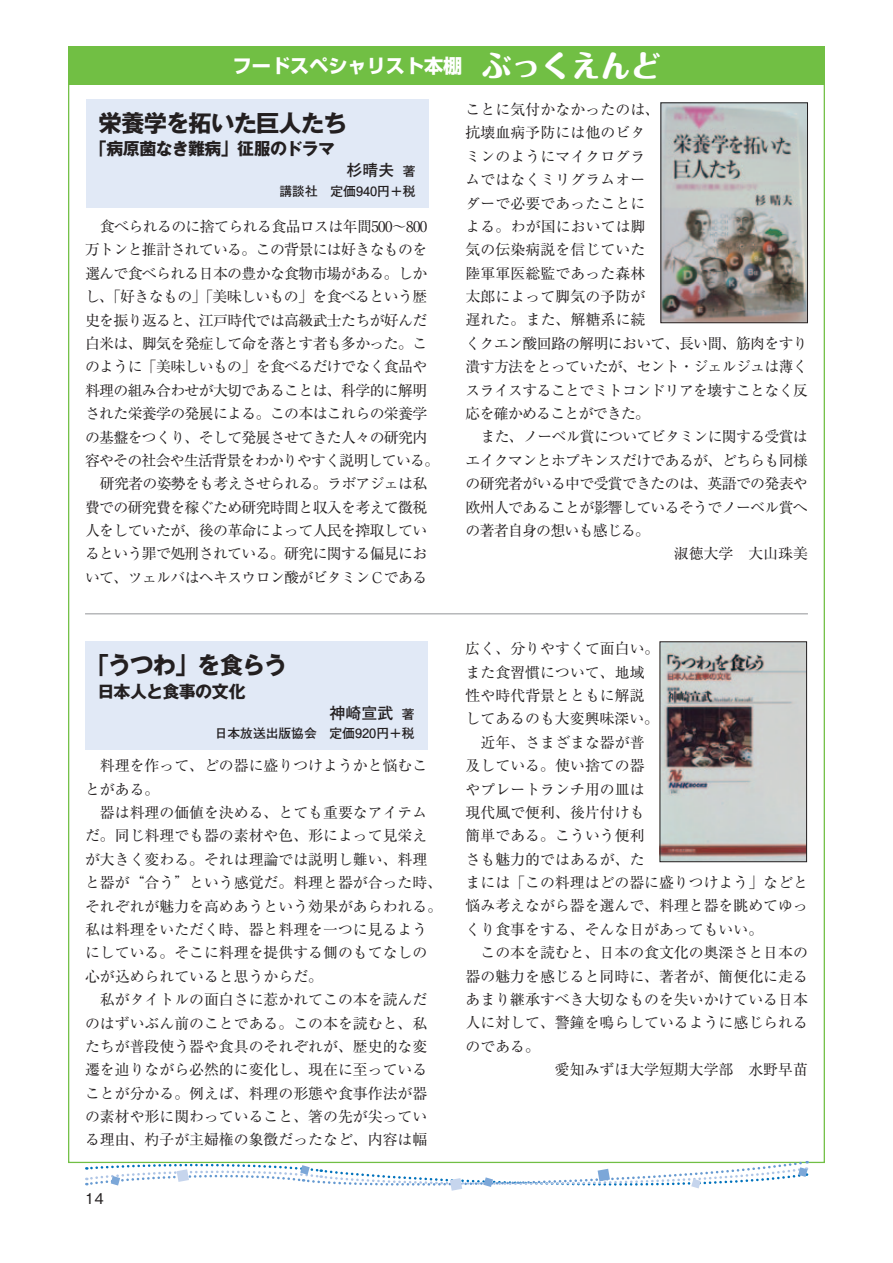
<style>
.page{position:relative;width:893px;height:1263px;background:#fff}
.page>*{position:absolute;margin:0;border:0;box-sizing:border-box;transform-origin:0 0}
.t1{font:700 23.4px "Gothic MB101 Pro";letter-spacing:-.04em;color:#231f20}
.t2{font:700 19.2px "Shin Go Pro";color:#fff}
.t3{font:700 16.95px "Gothic MB101 Pro";letter-spacing:-.04em;color:#231f20}
.t4{font:700 15.9px "Futo Go B101 Pro";color:#231f20}
.t5{font:14.85px/23.4px "Ryumin Pro";color:#231f20}
.t6{font:14.85px "Ryumin Pro";letter-spacing:-.045em;color:#231f20}
.t7{font:14.85px "Ryumin Pro";letter-spacing:-.04em;color:#231f20}
.t8{font:14.85px "Ryumin Pro";letter-spacing:-.05em;color:#231f20}
.t9{font:500 14.85px "Gothic BBB Pro";color:#231f20}
.t10{font:700 12.75px "Futo Go B101 Pro";color:#231f20}
.s1{font-family:"Maru Fo Pro";font-weight:800;font-size:29.7px}
.s2{font-size:12.75px}
</style>
<div class="page">
<div style="left:86px;top:99px;width:342px;height:108px;background:#e1e9f6"></div>
<hr style="left:85px;top:613px;width:723px;height:1px;background:#939598">
<img style="left:661px;top:643px;width:144px;height:217px">
<div style="left:659px;top:641px;width:148px;height:221px;border:1px solid #231f20"></div>
<div style="left:68px;top:47px;width:757px;height:38px;background:#71bf44"></div>
<img style="left:662px;top:104px;width:144px;height:217px">
<div style="left:660px;top:102px;width:148px;height:221px;border:1px solid #231f20"></div>
<div style="left:85px;top:641px;width:342px;height:109px;background:#e1e9f6"></div>
<svg style="left:86px;top:1161px;width:722px;height:30px"></svg>
<p class="t2" style="left:233px;top:51px;width:429px">フードスペシャリスト本棚　<span class="s1">ぶっくえんど</span></p>
<h1 class="t1" style="left:99px;top:104px;width:250px">栄養学を拓いた巨人たち</h1>
<p class="t3" style="left:90px;top:135px;width:247px">「病原菌なき難病」征服のドラマ</p>
<p class="t4" style="left:346px;top:158px;width:71px">杉晴夫 <span class="s2">著</span></p>
<p class="t10" style="left:279px;top:181px;width:138px">講談社　定価940円＋税</p>
<p class="t7" style="left:100px;top:215px;width:329px">食べられるのに捨てられる食品ロスは年間500～800</p>
<p class="t6" style="left:85px;top:238px;width:344px">万トンと推計されている。この背景には好きなものを</p>
<p class="t6" style="left:85px;top:262px;width:344px">選んで食べられる日本の豊かな食物市場がある。しか</p>
<p class="t7" style="left:85px;top:285px;width:344px">し、「好きなもの」「美味しいもの」を食べるという歴</p>
<p class="t6" style="left:85px;top:308px;width:344px">史を振り返ると、江戸時代では高級武士たちが好んだ</p>
<p class="t6" style="left:85px;top:332px;width:344px">白米は、脚気を発症して命を落とす者も多かった。こ</p>
<p class="t6" style="left:85px;top:355px;width:344px">のように「美味しいもの」を食べるだけでなく食品や</p>
<p class="t6" style="left:85px;top:379px;width:344px">料理の組み合わせが大切であることは、科学的に解明</p>
<p class="t6" style="left:85px;top:402px;width:344px">された栄養学の発展による。この本はこれらの栄養学</p>
<p class="t6" style="left:85px;top:425px;width:344px">の基盤をつくり、そして発展させてきた人々の研究内</p>
<p class="t8" style="left:85px;top:449px;width:356px">容やその社会や生活背景をわかりやすく説明している。</p>
<p class="t6" style="left:100px;top:472px;width:329px">研究者の姿勢をも考えさせられる。ラボアジェは私</p>
<p class="t6" style="left:85px;top:495px;width:344px">費での研究費を稼ぐため研究時間と収入を考えて徴税</p>
<p class="t6" style="left:85px;top:519px;width:344px">人をしていたが、後の革命によって人民を搾取してい</p>
<p class="t6" style="left:85px;top:542px;width:344px">るという罪で処刑されている。研究に関する偏見にお</p>
<p class="t6" style="left:85px;top:566px;width:344px">いて、ツェルバはヘキスウロン酸がビタミンＣである</p>
<h1 class="t1" style="left:86px;top:646px;width:203px">「うつわ」を食らう</h1>
<p class="t3" style="left:97px;top:677px;width:149px">日本人と食事の文化</p>
<p class="t4" style="left:330px;top:700px;width:87px">神崎宣武 <span class="s2">著</span></p>
<p class="t10" style="left:215px;top:723px;width:201px">日本放送出版協会　定価920円＋税</p>
<p class="t5" style="left:85px;top:753px;width:344px;text-indent:15px">料理を作って、どの器に盛りつけようかと悩むことがある。</p>
<p class="t5" style="left:85px;top:800px;width:359px;text-indent:15px">器は料理の価値を決める、とても重要なアイテムだ。同じ料理でも器の素材や色、形によって見栄えが大きく変わる。それは理論では説明し難い、料理と器が“合う”という感覚だ。料理と器が合った時、それぞれが魅力を高めあうという効果があらわれる。私は料理をいただく時、器と料理を一つに見るようにしている。そこに料理を提供する側のもてなしの心が込められていると思うからだ。</p>
<p class="t5" style="left:85px;top:987px;width:344px;text-align:justify;text-indent:15px">私がタイトルの面白さに惹かれてこの本を読んだのはずいぶん前のことである。この本を読むと、私たちが普段使う器や食具のそれぞれが、歴史的な変遷を辿りながら必然的に変化し、現在に至っていることが分かる。例えば、料理の形態や食事作法が器の素材や形に関わっていること、箸の先が尖っている理由、杓子が主婦権の象徴だったなど、内容は幅</p>
<p class="t9" style="left:85px;top:1186px;width:20px">14</p>
<p class="t5" style="left:466px;top:97px;width:344px">ことに気付かなかったのは、<br>抗壊血病予防には他のビタ<br>ミンのようにマイクログラ<br>ムではなくミリグラムオー<br>ダーで必要であったことに<br>よる。わが国においては脚<br>気の伝染病説を信じていた<br>陸軍軍医総監であった森林<br>太郎によって脚気の予防が<br>遅れた。また、解糖系に続<br>くクエン酸回路の解明において、長い間、筋肉をすり潰す方法をとっていたが、セント・ジェルジュは薄くスライスすることでミトコンドリアを壊すことなく反応を確かめることができた。</p>
<p class="t6" style="left:480px;top:425px;width:329px">また、ノーベル賞についてビタミンに関する受賞は</p>
<p class="t6" style="left:466px;top:449px;width:344px">エイクマンとホプキンスだけであるが、どちらも同様</p>
<p class="t6" style="left:466px;top:472px;width:344px">の研究者がいる中で受賞できたのは、英語での発表や</p>
<p class="t6" style="left:466px;top:495px;width:344px">欧州人であることが影響しているそうでノーベル賞へ</p>
<p class="t8" style="left:466px;top:519px;width:186px">の著者自身の想いも感じる。</p>
<p class="t5" style="left:674px;top:541px;width:135px">淑徳大学　大山珠美</p>
<p class="t5" style="left:466px;top:636px;width:195px">広く、分りやすくて面白い。</p>
<p class="t5" style="left:466px;top:659px;width:181px">また食習慣について、地域</p>
<p class="t5" style="left:466px;top:683px;width:181px">性や時代背景とともに解説</p>
<p class="t5" style="left:466px;top:706px;width:195px">してあるのも大変興味深い。</p>
<p class="t5" style="left:480px;top:729px;width:166px">近年、さまざまな器が普</p>
<p class="t5" style="left:466px;top:753px;width:181px">及している。使い捨ての器</p>
<p class="t5" style="left:466px;top:776px;width:181px">やプレートランチ用の皿は</p>
<p class="t5" style="left:466px;top:800px;width:181px">現代風で便利、後片付けも</p>
<p class="t5" style="left:466px;top:823px;width:181px">簡単である。こういう便利</p>
<p class="t5" style="left:466px;top:846px;width:181px">さも魅力的ではあるが、た</p>
<p class="t5" style="left:466px;top:870px;width:344px">まには｢この料理はどの器に盛りつけよう」などと</p>
<p class="t5" style="left:466px;top:893px;width:344px">悩み考えながら器を選んで、料理と器を眺めてゆっ</p>
<p class="t5" style="left:466px;top:916px;width:299px">くり食事をする、そんな日があってもいい。</p>
<p class="t5" style="left:480px;top:940px;width:329px">この本を読むと、日本の食文化の奥深さと日本の</p>
<p class="t5" style="left:466px;top:963px;width:344px">器の魅力を感じると同時に、著者が、簡便化に走る</p>
<p class="t5" style="left:466px;top:987px;width:344px">あまり継承すべき大切なものを失いかけている日本</p>
<p class="t5" style="left:466px;top:1010px;width:344px">人に対して、警鐘を鳴らしているように感じられる</p>
<p class="t5" style="left:466px;top:1033px;width:76px">のである。</p>
<p class="t5" style="left:555px;top:1057px;width:254px">愛知みずほ大学短期大学部　水野早苗</p>
</div>
